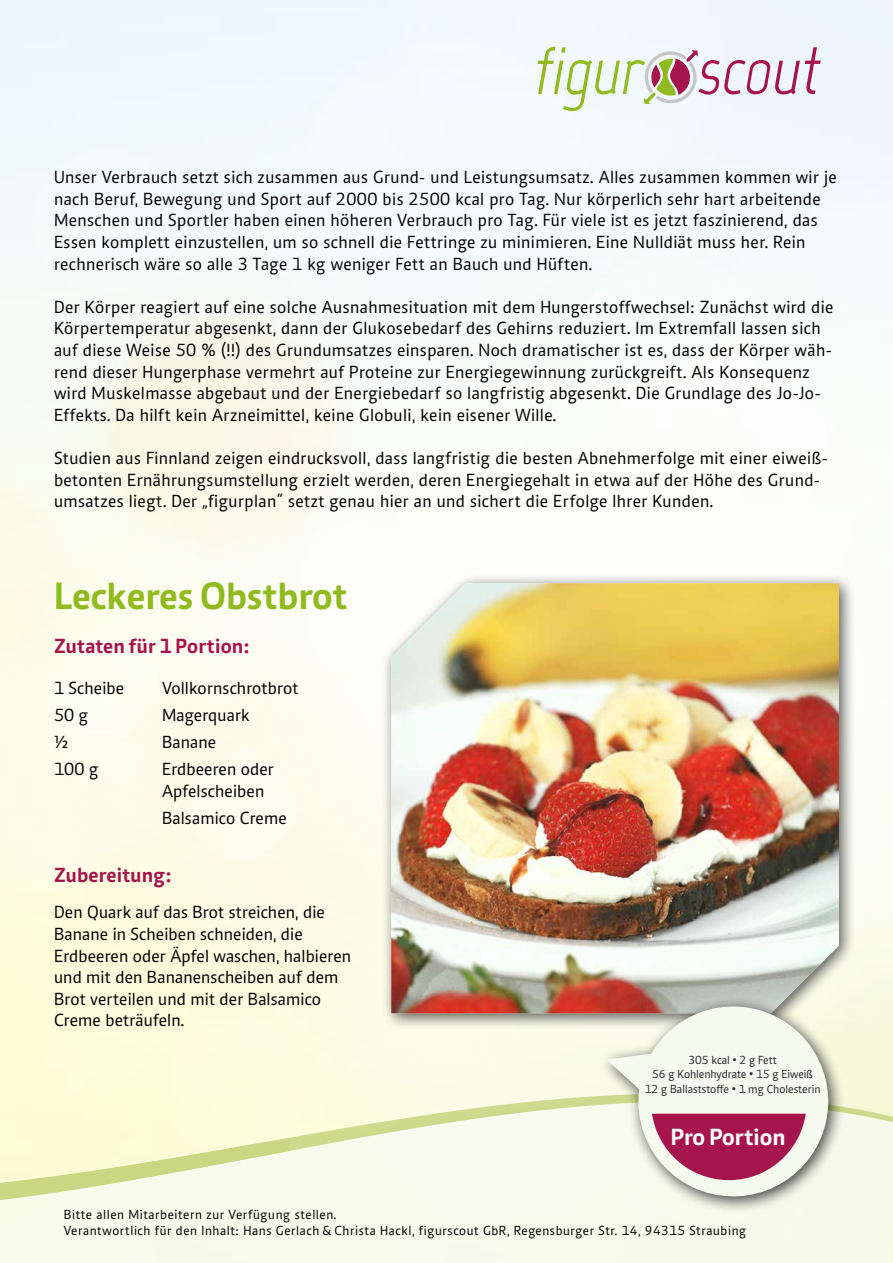
<style>
.page{position:relative;width:893px;height:1263px;background:#fff}
.page>*{position:absolute;margin:0;border:0;box-sizing:border-box;transform-origin:0 0}
.t1{font:700 39px "Caput";color:#90ba1e}
.t2{font:700 24px "Caput";color:#fff}
.t3{font:700 21px "Caput";letter-spacing:.01em;color:#a5144b}
.t4{font:18px/21.6px "Caput";letter-spacing:.025em;color:#000}
.t5{font:13.5px/16.2px "Caput";letter-spacing:.045em;color:#000}
.t6{font:12px/14.5px "Caput";color:#282827;text-align:center}
.s1{font-family:"Arial"}
</style>
<div class="page">
<div style="left:0;top:1212px;width:893px;height:51px;background:#f8faeb"></div>
<svg style="left:0;top:1093px;width:893px;height:119px;background:#f6f8df"></svg>
<svg style="left:0;top:1138px;width:290px;height:73px;background:#eff3cd"></svg>
<svg style="left:537px;top:47px;width:284px;height:64px"></svg>
<div style="left:380px;top:572px;width:477px;height:459px;background:#000;opacity:.75"></div>
<img style="left:391px;top:583px;width:448px;height:430px">
<div style="left:598px;top:996px;width:248px;height:217px;background:#000;opacity:.75"></div>
<svg style="left:607px;top:994px;width:234px;height:215px;background:#e7e7d9"></svg>
<svg style="left:652px;top:1114px;width:154px;height:66px;background:#b5486f"></svg>
<p class="t4" style="left:54px;top:166px;width:784px">Unser Verbrauch setzt sich zusammen aus Grund- und Leistungsumsatz. Alles zusammen kommen wir je nach Beruf, Bewegung und Sport auf 2000 bis 2500 kcal pro Tag. Nur körperlich sehr hart arbeitende Menschen und Sportler haben einen höheren Verbrauch pro Tag. Für viele ist es jetzt faszinierend, das Essen komplett einzustellen, um so schnell die Fettringe zu minimieren. Eine Nulldiät muss her. Rein rechnerisch wäre so alle 3 Tage 1 kg weniger Fett an Bauch und Hüften.</p>
<p class="t4" style="left:54px;top:296px;width:781px">Der Körper reagiert auf eine solche Ausnahmesituation mit dem Hungerstoffwechsel: Zunächst wird die Körpertemperatur abgesenkt, dann der Glukosebedarf des Gehirns reduziert. Im Extremfall lassen sich auf diese Weise 50 % (!!) des Grundumsatzes einsparen. Noch dramatischer ist es, dass der Körper wäh&shy;rend dieser Hungerphase vermehrt auf Proteine zur Energiegewinnung zurückgreift. Als Konsequenz wird Muskelmasse abgebaut und der Energiebedarf so langfristig abgesenkt. Die Grundlage des Jo-Jo-Effekts. Da hilft kein Arzneimittel, keine Globuli, kein eisener Wille.</p>
<p class="t4" style="left:54px;top:447px;width:776px">Studien aus Finnland zeigen eindrucksvoll, dass langfristig die besten Abnehmerfolge mit einer eiweiß&shy;betonten Ernährungsumstellung erzielt werden, deren Energiegehalt in etwa auf der Höhe des Grund&shy;umsatzes liegt. Der „figurplan“ setzt genau hier an und sichert die Erfolge Ihrer Kunden.</p>
<h1 class="t1" style="left:54px;top:572px;width:295px">Leckeres Obstbrot</h1>
<p class="t3" style="left:54px;top:633px;width:197px">Zutaten für 1 Portion:</p>
<p class="t4" style="left:54px;top:678px;width:72px">1 Scheibe</p>
<p class="t4" style="left:162px;top:678px;width:138px">Vollkornschrotbrot</p>
<p class="t4" style="left:54px;top:705px;width:36px">50 g</p>
<p class="t4" style="left:162px;top:705px;width:89px">Magerquark</p>
<p class="t4" style="left:54px;top:732px;width:16px">½</p>
<p class="t4" style="left:162px;top:732px;width:56px">Banane</p>
<p class="t4" style="left:54px;top:759px;width:46px">100 g</p>
<p class="t4" style="left:162px;top:759px;width:113px">Erdbeeren oder<br>Apfelscheiben</p>
<p class="t4" style="left:162px;top:807px;width:126px">Balsamico Creme</p>
<p class="t3" style="left:54px;top:862px;width:119px">Zubereitung:</p>
<p class="t4" style="left:54px;top:902px;width:299px">Den Quark auf das Brot streichen, die Banane in Scheiben schneiden, die Erdbeeren oder Äpfel waschen, halbieren und mit den Bananenscheiben auf dem Brot verteilen und mit der Balsamico Creme beträufeln.</p>
<p class="t6" style="left:645px;top:1053px;width:177px">305 kcal <span class="s1">•</span> 2 g Fett<br>56 g Kohlenhydrate <span class="s1">•</span> 15 g Eiweiß<br>12 g Ballaststoffe <span class="s1">•</span> 1 mg Cholesterin</p>
<h2 class="t2" style="left:671px;top:1122px;width:116px">Pro Portion</h2>
<p class="t5" style="left:64px;top:1206px;width:684px">Bitte allen Mitarbeitern zur Verfügung stellen.<br>Verantwortlich für den Inhalt: Hans Gerlach &amp; Christa Hackl, figurscout GbR, Regensburger Str. 14, 94315 Straubing</p>
</div>
